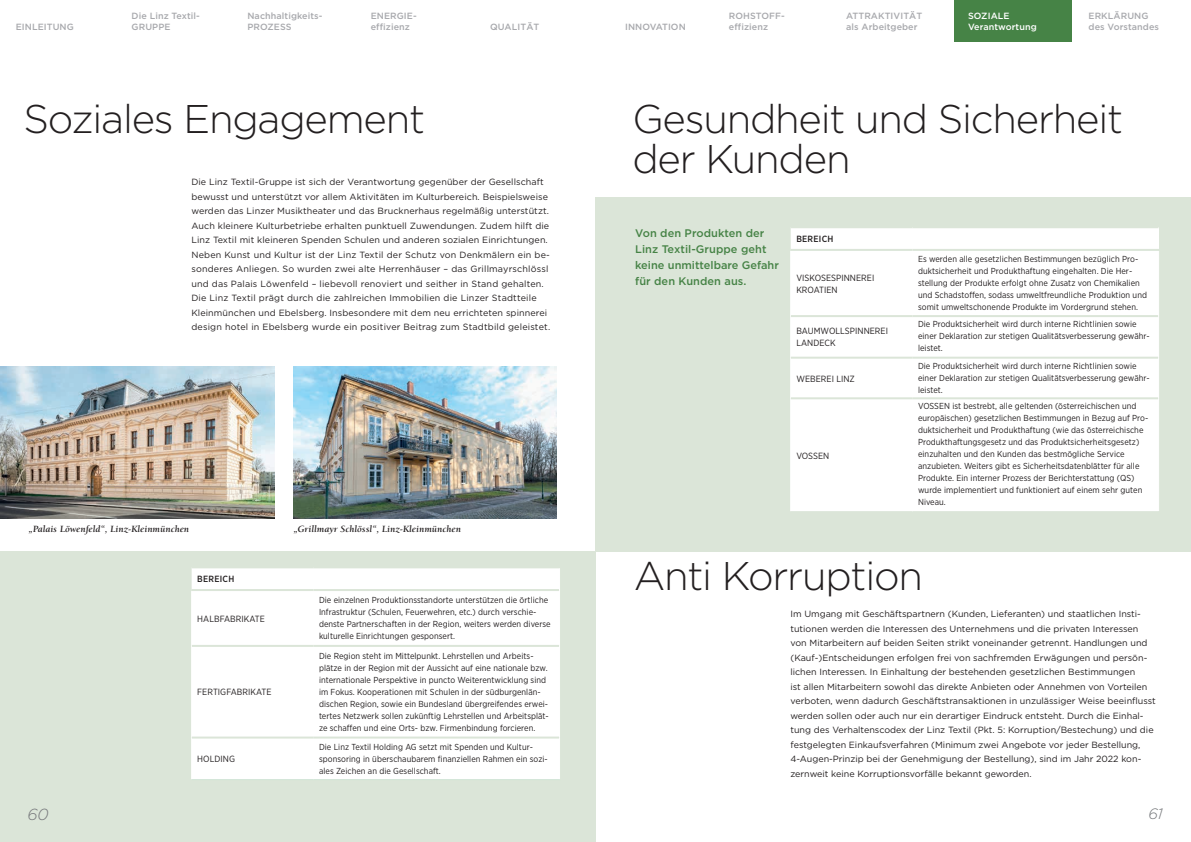
<style>
.page{position:relative;width:1191px;height:842px;background:#fff}
.page>*{position:absolute;margin:0;border:0;box-sizing:border-box;transform-origin:0 0}
.t1{font:300 40px/40px "Gotham";letter-spacing:-.03em;color:#231f20}
.t2{font:italic 300 16px "Gotham";color:#76787b}
.t3{font:italic 300 15px "Gotham";color:#76787b}
.t4{font:500 11px/16px "Gotham";letter-spacing:.005em;color:#468346}
.t5{font:italic 700 9.8px "Berkeley Oldstyle IT Cby BT";letter-spacing:.02em;color:#231f20}
.t6{font:9px/14.5px "Gotham";color:#231f20}
.t7{font:500 9px/11px "Gotham";letter-spacing:.01em;color:#a8a9ad}
.t8{font:9px/12px "Gotham Narrow";letter-spacing:.005em;color:#231f20}
.t9{font:500 9px/11px "Gotham";letter-spacing:.01em;color:#fff}
.t10{font:500 9px "Gotham Narrow";letter-spacing:.03em;color:#231f20}
.t11{font:8.7px/12px "Gotham Narrow";letter-spacing:.005em;color:#231f20}
</style>
<div class="page">
<div style="left:595px;top:197px;width:596px;height:354px;background:#dbe5d8"></div>
<div style="left:0;top:551px;width:596px;height:291px;background:#dbe5d8"></div>
<div style="left:192px;top:568px;width:367px;height:21px;background:#fff"></div>
<div style="left:192px;top:591px;width:367px;height:188px;background:#fff"></div>
<hr style="left:191px;top:591px;width:1px;height:55px;background:#fff">
<hr style="left:559px;top:590px;width:1px;height:56px;background:#fff">
<hr style="left:191px;top:646px;width:1px;height:91px;background:#fff">
<hr style="left:559px;top:646px;width:1px;height:91px;background:#fff">
<hr style="left:191px;top:779px;width:122px;height:1px;background:#d1e5d7">
<hr style="left:191px;top:737px;width:1px;height:42px;background:#fff">
<hr style="left:313px;top:779px;width:247px;height:1px;background:#d1e5d7">
<hr style="left:559px;top:737px;width:1px;height:42px;background:#fff">
<hr style="left:192px;top:645px;width:121px;height:2px;background:#dbe5d8">
<hr style="left:313px;top:645px;width:246px;height:2px;background:#dbe5d8">
<hr style="left:192px;top:736px;width:121px;height:2px;background:#dbe5d8">
<hr style="left:313px;top:736px;width:246px;height:2px;background:#dbe5d8">
<svg style="left:559px;top:568px;width:1px;height:22px"></svg>
<img style="left:0;top:366px;width:274px;height:153px">
<img style="left:294px;top:366px;width:263px;height:153px">
<div style="left:790px;top:228px;width:368px;height:283px;background:#fff"></div>
<div style="left:912px;top:227px;width:246px;height:23px;background:#fff"></div>
<div style="left:791px;top:251px;width:367px;height:146px;background:#fff"></div>
<hr style="left:790px;top:251px;width:1px;height:65px;background:#fff">
<hr style="left:1158px;top:251px;width:1px;height:65px;background:#fff">
<hr style="left:790px;top:316px;width:1px;height:42px;background:#fff">
<hr style="left:1158px;top:316px;width:1px;height:42px;background:#fff">
<hr style="left:790px;top:358px;width:1px;height:40px;background:#fff">
<hr style="left:1158px;top:358px;width:1px;height:40px;background:#fff">
<hr style="left:790px;top:398px;width:1px;height:113px;background:#fff">
<hr style="left:1158px;top:398px;width:1px;height:113px;background:#fff">
<hr style="left:912px;top:226px;width:246px;height:2px;background:#dbe5d8">
<hr style="left:790px;top:249px;width:122px;height:2px;background:#dbe5d8">
<hr style="left:912px;top:249px;width:247px;height:2px;background:#dbe5d8">
<hr style="left:791px;top:315px;width:121px;height:2px;background:#dbe5d8">
<hr style="left:912px;top:315px;width:246px;height:2px;background:#dbe5d8">
<hr style="left:791px;top:357px;width:121px;height:2px;background:#dbe5d8">
<hr style="left:912px;top:357px;width:246px;height:2px;background:#dbe5d8">
<hr style="left:791px;top:397px;width:121px;height:2px;background:#dbe5d8">
<hr style="left:912px;top:397px;width:246px;height:2px;background:#dbe5d8">
<div style="left:954px;top:0;width:117px;height:41px;background:#468346"></div>
<p class="t7" style="left:16px;top:21px;width:60px">EINLEITUNG</p>
<p class="t7" style="left:132px;top:10px;width:70px">Die Linz Textil-<br>GRUPPE</p>
<p class="t7" style="left:247px;top:10px;width:77px">Nachhaltigkeits-<br>PROZESS</p>
<p class="t7" style="left:846px;top:10px;width:78px">ATTRAKTIVITÄT als Arbeitgeber</p>
<p class="t7" style="left:371px;top:10px;width:47px">ENERGIE&shy;effizienz</p>
<p class="t7" style="left:490px;top:21px;width:51px">QUALITÄT</p>
<p class="t7" style="left:625px;top:21px;width:62px">INNOVATION</p>
<p class="t7" style="left:729px;top:10px;width:57px">ROHSTOFF&shy;effizienz</p>
<p class="t9" style="left:968px;top:10px;width:70px">SOZIALE<br>Verantwortung</p>
<p class="t7" style="left:1088px;top:10px;width:72px">ERKLÄRUNG des Vorstandes</p>
<h1 class="t1" style="left:24px;top:99px;width:403px">Soziales Engagement</h1>
<h1 class="t1" style="left:632px;top:99px;width:492px">Gesundheit und Sicherheit der Kunden</h1>
<p class="t6" style="left:191px;top:175px;width:360px">Die Linz Textil-Gruppe ist sich der Verantwortung gegenüber der Gesellschaft bewusst und unterstützt vor allem Aktivitäten im Kulturbereich. Beispielsweise werden das Linzer Musiktheater und das Brucknerhaus regelmäßig unterstützt.<br>Auch kleinere Kulturbetriebe erhalten punktuell Zuwendungen. Zudem hilft die Linz Textil mit kleineren Spenden Schulen und anderen sozialen Einrichtungen.<br>Neben Kunst und Kultur ist der Linz Textil der Schutz von Denkmälern ein be&shy;sonderes Anliegen. So wurden zwei alte Herrenhäuser – das Grillmayrschlössl und das Palais Löwenfeld – liebevoll renoviert und seither in Stand gehalten.<br>Die Linz Textil prägt durch die zahlreichen Immobilien die Linzer Stadtteile Kleinmünchen und Ebelsberg. Insbesondere mit dem neu errichteten spinnerei design hotel in Ebelsberg wurde ein positiver Beitrag zum Stadtbild geleistet.</p>
<p class="t5" style="left:29px;top:523px;width:162px">„Palais Löwenfeld“, Linz-Kleinmünchen</p>
<p class="t5" style="left:294px;top:523px;width:169px">„Grillmayr Schlössl“, Linz-Kleinmünchen</p>
<p class="t10" style="left:197px;top:573px;width:39px">BEREICH</p>
<p class="t8" style="left:197px;top:612px;width:69px">HALBFABRIKATE</p>
<p class="t8" style="left:197px;top:686px;width:76px">FERTIGFABRIKATE</p>
<p class="t8" style="left:197px;top:753px;width:39px">HOLDING</p>
<p class="t11" style="left:319px;top:594px;width:233px">Die einzelnen Produktionsstandorte unterstützen die örtliche Infrastruktur (Schulen, Feuerwehren, etc.) durch verschie&shy;denste Partnerschaften in der Region, weiters werden diverse kulturelle Einrichtungen gesponsert.</p>
<p class="t11" style="left:319px;top:650px;width:231px">Die Region steht im Mittelpunkt. Lehrstellen und Arbeits&shy;plätze in der Region mit der Aussicht auf eine nationale bzw. internationale Perspektive in puncto Weiterentwicklung sind im Fokus. Kooperationen mit Schulen in der südburgenlän&shy;dischen Region, sowie ein Bundesland übergreifendes erwei&shy;tertes Netzwerk sollen zukünftig Lehrstellen und Arbeitsplät&shy;ze schaffen und eine Orts- bzw. Firmenbindung forcieren.</p>
<p class="t11" style="left:319px;top:741px;width:230px">Die Linz Textil Holding AG setzt mit Spenden und Kultur&shy;sponsoring in überschaubarem finanziellen Rahmen ein sozi&shy;ales Zeichen an die Gesellschaft.</p>
<p class="t4" style="left:635px;top:225px;width:145px">Von den Produkten der<br>Linz Textil-Gruppe geht keine unmittelbare Gefahr für den Kunden aus.</p>
<p class="t10" style="left:796px;top:233px;width:39px">BEREICH</p>
<p class="t8" style="left:796px;top:271px;width:79px">VISKOSESPINNEREI<br>KROATIEN</p>
<p class="t11" style="left:918px;top:253px;width:230px">Es werden alle gesetzlichen Bestimmungen bezüglich Pro&shy;duktsicherheit und Produkthaftung eingehalten. Die Her&shy;stellung der Produkte erfolgt ohne Zusatz von Chemikalien und Schadstoffen, sodass umweltfreundliche Produktion und somit umweltschonende Produkte im Vordergrund stehen.</p>
<p class="t8" style="left:796px;top:325px;width:93px">BAUMWOLLSPINNEREI<br>LANDECK</p>
<p class="t11" style="left:918px;top:318px;width:233px">Die Produktsicherheit wird durch interne Richtlinien sowie einer Deklaration zur stetigen Qualitätsverbesserung gewähr&shy;leistet.</p>
<p class="t8" style="left:796px;top:372px;width:60px">WEBEREI LINZ</p>
<p class="t11" style="left:918px;top:360px;width:233px">Die Produktsicherheit wird durch interne Richtlinien sowie einer Deklaration zur stetigen Qualitätsverbesserung gewähr&shy;leistet.</p>
<p class="t8" style="left:796px;top:449px;width:35px">VOSSEN</p>
<p class="t11" style="left:918px;top:400px;width:232px">VOSSEN ist bestrebt, alle geltenden (österreichischen und europäischen) gesetzlichen Bestimmungen in Bezug auf Pro&shy;duktsicherheit und Produkthaftung (wie das österreichische Produkthaftungsgesetz und das Produktsicherheitsgesetz) einzuhalten und den Kunden das bestmögliche Service anzubieten. Weiters gibt es Sicherheitsdatenblätter für alle Produkte. Ein interner Prozess der Berichterstattung (QS) wurde implementiert und funktioniert auf einem sehr guten Niveau.</p>
<h1 class="t1" style="left:634px;top:555px;width:291px">Anti Korruption</h1>
<p class="t6" style="left:790px;top:606px;width:367px">Im Umgang mit Geschäftspartnern (Kunden, Lieferanten) und staatlichen Insti&shy;tutionen werden die Interessen des Unternehmens und die privaten Interessen von Mitarbeitern auf beiden Seiten strikt voneinander getrennt. Handlungen und (Kauf-)Entscheidungen erfolgen frei von sachfremden Erwägungen und persön&shy;lichen Interessen. In Einhaltung der bestehenden gesetzlichen Bestimmungen<br>ist allen Mitarbeitern sowohl das direkte Anbieten oder Annehmen von Vorteilen verboten, wenn dadurch Geschäftstransaktionen in unzulässiger Weise beeinflusst werden sollen oder auch nur ein derartiger Eindruck entsteht. Durch die Einhal&shy;tung des Verhaltenscodex der Linz Textil (Pkt. 5: Korruption/Bestechung) und die festgelegten Einkaufsverfahren (Minimum zwei Angebote vor jeder Bestellung, 4-Augen-Prinzip bei der Genehmigung der Bestellung), sind im Jahr 2022 kon&shy;zernweit keine Korruptionsvorfälle bekannt geworden.</p>
<h3 class="t3" style="left:27px;top:805px;width:22px">60</h3>
<h3 class="t3" style="left:1148px;top:805px;width:16px">61</h3>
<h2 class="t2" style="left:27px;top:805px;width:23px">60</h2>
</div>
